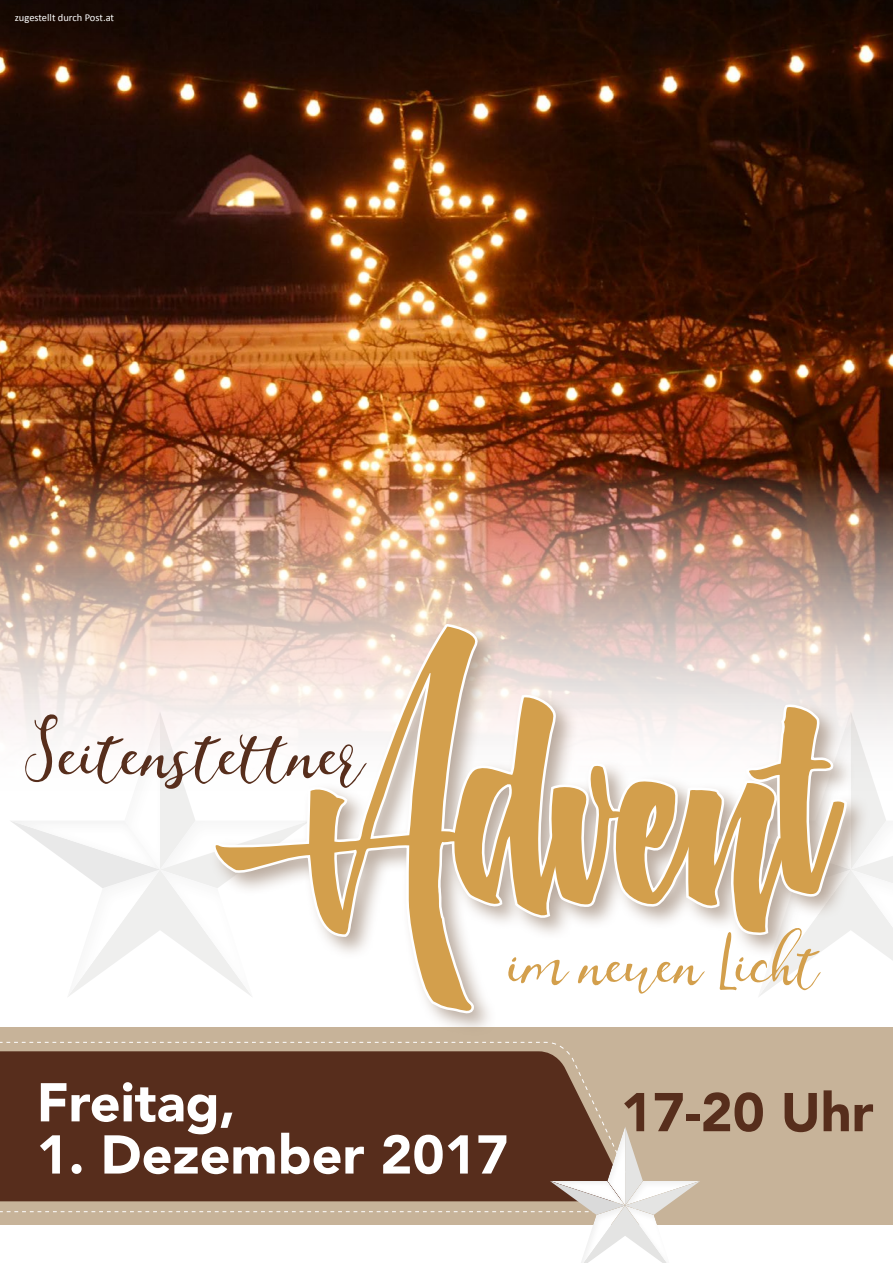
<style>
.page{position:relative;width:893px;height:1263px;background:#fff}
.page>*{position:absolute;margin:0;border:0;box-sizing:border-box;transform-origin:0 0}
.t1{font:486px "Austtin";color:#d39f4c}
.t2{font:97.5px "Charissa Script";color:#572e1c}
.t3{font:84.3px "Charissa Script";color:#d39f4c}
.t4{font:900 54px "Avenir";color:#fff}
.t5{font:900 54px "Avenir";color:#572e1c}
.t6{font:10.5px "Calibri";color:#fff}
</style>
<div class="page">
<div style="left:0;top:1027px;width:893px;height:198px;background:#c7b399"></div>
<svg style="left:0;top:1041px;width:564px;height:8px"></svg>
<svg style="left:68px;top:808px;width:141px;height:189px"></svg>
<div style="left:8px;top:820px;width:153px;height:51px;background:#1d1d1b;opacity:.11"></div>
<img style="left:0;top:0;width:893px;height:808px">
<div style="left:209px;top:620px;width:661px;height:417px;background:#a49080;opacity:.75"></div>
<svg style="left:211px;top:579px;width:266px;height:437px"></svg>
<svg style="left:449px;top:693px;width:444px;height:305px"></svg>
<svg style="left:0;top:1051px;width:575px;height:11px;background:#5e3524"></svg>
<svg style="left:0;top:1062px;width:700px;height:201px"></svg>
<div style="left:548px;top:1180px;width:78px;height:27px;background:#1d1d1b;opacity:.11"></div>
<p class="t6" style="left:15px;top:11px;width:101px">zugestellt durch Post.at</p>
<h1 class="t1" style="left:310px;top:558px;width:529px">Advent</h1>
<h2 class="t2" style="left:20px;top:701px;width:344px">Seitenstettner</h2>
<h3 class="t3" style="left:508px;top:918px;width:311px">im neuen Licht</h3>
<p class="t4" style="left:37px;top:1056px;width:201px">Freitag,</p>
<p class="t4" style="left:37px;top:1108px;width:473px">1. Dezember 2017</p>
<p class="t5" style="left:621px;top:1066px;width:254px">17-20 Uhr</p>
</div>
